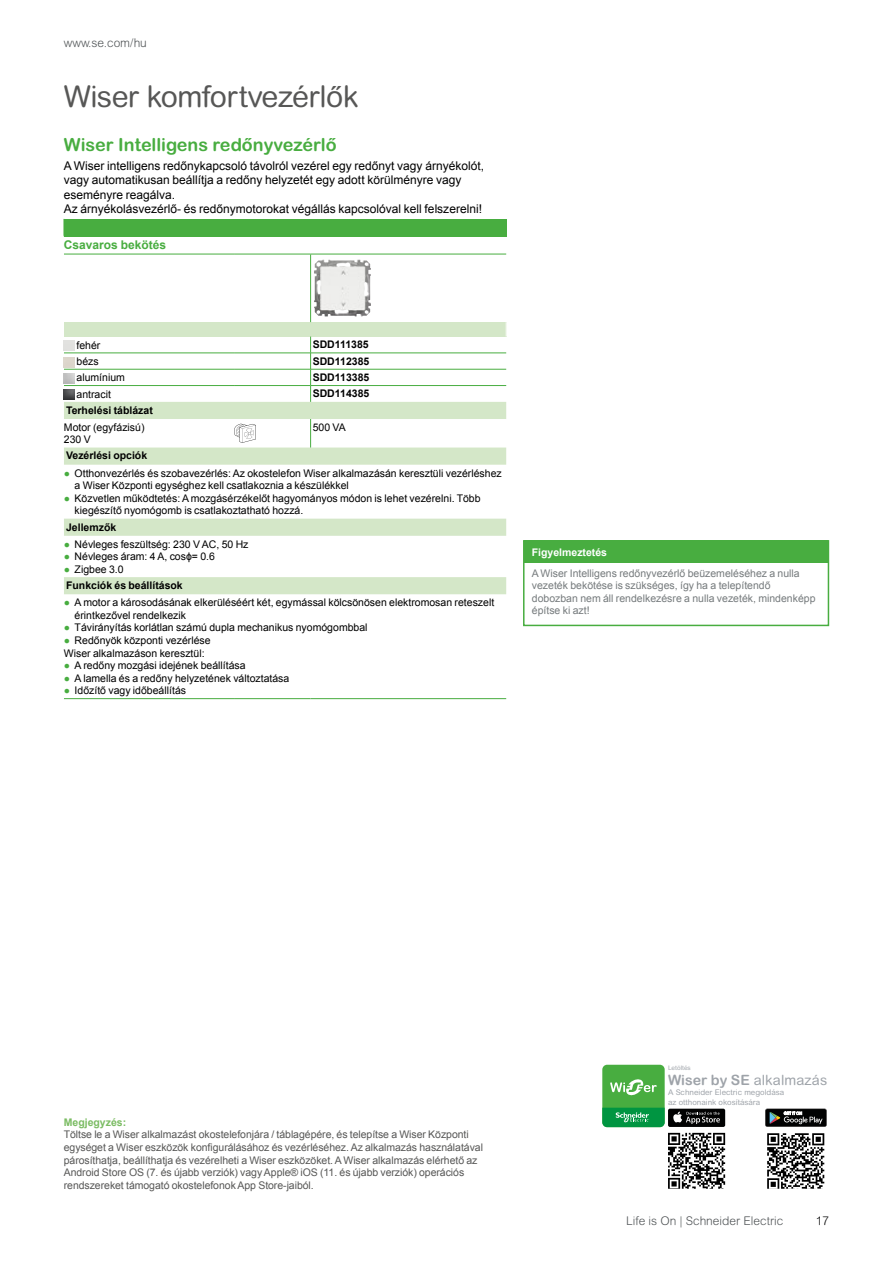
<style>
.page{position:relative;width:893px;height:1263px;background:#fff}
.page>*{position:absolute;margin:0;border:0;box-sizing:border-box;transform-origin:0 0}
.t1{font:30px "Arial Rounded MT Pro";letter-spacing:-.02em;color:#575756}
.t2{font:700 18px "Arial Rounded MT Pro";color:#48ad40}
.t3{font:14.1px "Arial Rounded MT Pro";letter-spacing:.01em;color:#9ea3a9}
.t4{font:12px/14.4px "Arial";color:#000}
.t5{font:300 12px "Arial Rounded MT Pro";color:#505456}
.t6{font:700 12px "Arial";color:#48ad40}
.t7{font:300 12px "Arial Rounded MT Pro";color:#000}
.t8{font:10.5px/12.6px "Arial";color:#000}
.t9{font:10.5px/12.6px "Arial";letter-spacing:-.005em;color:#575756}
.t10{font:10.5px/12.6px "Arial";color:#767b7d}
.t11{font:700 10.5px/16.2px "Arial";color:#000}
.t12{font:700 10.5px "Arial";color:#fff}
.t13{font:700 10.5px "Arial";color:#7bbc63}
.t14{font:7.8px/9.4px "Arial Rounded MT Pro";color:#9ea3a9}
.t15{font:6.3px "Arial Rounded MT Pro";color:#9ea3a9}
.s1{color:#48ad40}
.s2{font-weight:400;color:#48ad40}
.s3{font-weight:400}
.s4{font-family:"Arial Rounded MT Bold"}
</style>
<div class="page">
<div style="left:64px;top:219px;width:442px;height:17px;background:#48ad40"></div>
<div style="left:64px;top:322px;width:442px;height:15px;background:#d4e7c8"></div>
<svg style="left:64px;top:402px;width:442px;height:192px"></svg>
<svg style="left:506px;top:322px;width:1px;height:15px"></svg>
<hr style="left:311px;top:353px;width:195px;height:1px;background:#48ad40">
<hr style="left:311px;top:369px;width:195px;height:1px;background:#48ad40">
<hr style="left:311px;top:385px;width:195px;height:1px;background:#48ad40">
<hr style="left:64px;top:698px;width:170px;height:1px;background:#48ad40">
<hr style="left:234px;top:698px;width:77px;height:1px;background:#48ad40">
<hr style="left:311px;top:698px;width:195px;height:1px;background:#48ad40">
<hr style="left:311px;top:254px;width:195px;height:1px;background:#48ad40">
<hr style="left:64px;top:254px;width:170px;height:1px;background:#48ad40">
<hr style="left:234px;top:254px;width:77px;height:1px;background:#48ad40">
<hr style="left:310px;top:254px;width:1px;height:68px;background:#48ad40">
<hr style="left:64px;top:236px;width:170px;height:1px;background:#48ad40">
<hr style="left:234px;top:236px;width:77px;height:1px;background:#48ad40">
<hr style="left:311px;top:236px;width:195px;height:1px;background:#48ad40">
<hr style="left:64px;top:353px;width:170px;height:1px;background:#48ad40">
<hr style="left:234px;top:353px;width:77px;height:1px;background:#48ad40">
<hr style="left:64px;top:369px;width:170px;height:1px;background:#48ad40">
<hr style="left:234px;top:369px;width:77px;height:1px;background:#48ad40">
<hr style="left:64px;top:385px;width:170px;height:1px;background:#48ad40">
<hr style="left:234px;top:385px;width:77px;height:1px;background:#48ad40">
<svg style="left:310px;top:337px;width:1px;height:65px"></svg>
<svg style="left:310px;top:419px;width:1px;height:28px"></svg>
<img style="left:314px;top:259px;width:41px;height:58px">
<svg style="left:64px;top:341px;width:10px;height:10px"></svg>
<svg style="left:64px;top:357px;width:10px;height:10px"></svg>
<svg style="left:64px;top:373px;width:10px;height:10px"></svg>
<svg style="left:64px;top:390px;width:10px;height:10px"></svg>
<svg style="left:234px;top:424px;width:22px;height:19px"></svg>
<div style="left:523px;top:540px;width:306px;height:86px;border:2px solid #48ad40"></div>
<div style="left:524px;top:541px;width:304px;height:22px;background:#48ad40"></div>
<div style="left:668px;top:1109px;width:57px;height:18px;background:#010202;border-radius:2px"></div>
<svg style="left:673px;top:1111px;width:47px;height:13px"></svg>
<svg style="left:765px;top:1109px;width:62px;height:18px"></svg>
<div style="left:602px;top:1065px;width:63px;height:62px;background:#48ad40;border-radius:5px"></div>
<svg style="left:602px;top:1108px;width:63px;height:19px"></svg>
<svg style="left:610px;top:1079px;width:47px;height:17px"></svg>
<svg style="left:767px;top:1133px;width:57px;height:56px"></svg>
<svg style="left:668px;top:1133px;width:57px;height:56px"></svg>
<p class="t5" style="left:64px;top:36px;width:85px">www.se.com/hu</p>
<h1 class="t1" style="left:64px;top:79px;width:296px">Wiser komfortvezérlők</h1>
<h2 class="t2" style="left:64px;top:134px;width:274px">Wiser Intelligens redőnyvezérlő</h2>
<p class="t4" style="left:64px;top:158px;width:422px">A Wiser intelligens redőnykapcsoló távolról vezérel egy redőnyt vagy árnyékolót, vagy automatikusan beállítja a redőny helyzetét egy adott körülményre vagy eseményre reagálva.<br>Az árnyékolásvezérlő- és redőnymotorokat végállás kapcsolóval kell felszerelni!</p>
<p class="t6" style="left:64px;top:237px;width:104px">Csavaros bekötés</p>
<p class="t8" style="left:76px;top:339px;width:25px">fehér</p>
<p class="t11" style="left:313px;top:337px;width:58px">SDD111385</p>
<p class="t8" style="left:76px;top:355px;width:24px">bézs</p>
<p class="t11" style="left:313px;top:353px;width:58px">SDD112385</p>
<p class="t8" style="left:76px;top:371px;width:50px">alumínium</p>
<p class="t11" style="left:313px;top:370px;width:58px">SDD113385</p>
<p class="t8" style="left:76px;top:388px;width:36px">antracit</p>
<p class="t11" style="left:313px;top:386px;width:58px">SDD114385</p>
<p class="t11" style="left:66px;top:402px;width:88px">Terhelési táblázat</p>
<p class="t8" style="left:64px;top:421px;width:82px;line-height:12px">Motor (egyfázisú)<br>230 V</p>
<p class="t8" style="left:313px;top:421px;width:35px">500 VA</p>
<p class="t11" style="left:66px;top:448px;width:83px">Vezérlési opciók</p>
<p class="t8" style="left:75px;top:467px;width:429px;text-indent:-11px"><span class="s1">●</span> Otthonvezérlés és szobavezérlés: Az okostelefon Wiser alkalmazásán keresztüli vezérléshez a Wiser Központi egységhez kell csatlakoznia a készülékkel</p>
<p class="t8" style="left:75px;top:492px;width:408px;text-indent:-11px"><span class="s1">●</span> Közvetlen működtetés: A mozgásérzékelőt hagyományos módon is lehet vezérelni. Több kiegészítő nyomógomb is csatlakoztatható hozzá.</p>
<p class="t11" style="left:66px;top:519px;width:52px">Jellemzők</p>
<p class="t8" style="left:64px;top:538px;width:186px"><span class="s1">●</span> Névleges feszültség: 230 V AC, 50 Hz</p>
<p class="t8" style="left:64px;top:550px;width:153px"><span class="s1">●</span> Névleges áram: 4 A, cosϕ= 0.6</p>
<p class="t11" style="left:64px;top:561px;width:120px"><span class="s2">●</span> <span class="s3">Zigbee 3.0<br></span>Funkciók és beállítások</p>
<p class="t8" style="left:75px;top:596px;width:421px;text-indent:-11px"><span class="s1">●</span> A motor a károsodásának elkerüléséért két, egymással kölcsönösen elektromosan reteszelt érintkezővel rendelkezik</p>
<p class="t8" style="left:64px;top:621px;width:305px"><span class="s1">●</span> Távirányítás korlátlan számú dupla mechanikus nyomógombbal</p>
<p class="t8" style="left:64px;top:634px;width:148px"><span class="s1">●</span> Redőnyök központi vezérlése<br>Wiser alkalmazáson keresztül:</p>
<p class="t8" style="left:64px;top:659px;width:183px"><span class="s1">●</span> A redőny mozgási idejének beállítása</p>
<p class="t8" style="left:64px;top:672px;width:227px"><span class="s1">●</span> A lamella és a redőny helyzetének változtatása</p>
<p class="t8" style="left:64px;top:684px;width:124px"><span class="s1">●</span> Időzítő vagy időbeállítás</p>
<p class="t12" style="left:532px;top:545px;width:77px">Figyelmeztetés</p>
<p class="t10" style="left:532px;top:567px;width:285px">A Wiser Intelligens redőnyvezérlő beüzemeléséhez a nulla vezeték bekötése is szükséges, így ha a telepítendő dobozban nem áll rendelkezésre a nulla vezeték, mindenképp építse ki azt!</p>
<p class="t13" style="left:64px;top:1115px;width:64px">Megjegyzés:</p>
<p class="t9" style="left:64px;top:1128px;width:421px">Töltse le a Wiser alkalmazást okostelefonjára / táblagépére, és telepítse a Wiser Központi egységet a Wiser eszközök konfigurálásához és vezérléséhez. Az alkalmazás használatával párosíthatja, beállíthatja és vezérelheti a Wiser eszközöket. A Wiser alkalmazás elérhető az Android Store OS (7. és újabb verziók) vagy Apple® iOS (11. és újabb verziók) operációs rendszereket támogató okostelefonok App Store-jaiból.</p>
<p class="t15" style="left:668px;top:1064px;width:24px">Letöltés</p>
<p class="t14" style="left:668px;top:1088px;width:118px">A Schneider Electric megoldása az otthonaink okosítására</p>
<h3 class="t3" style="left:668px;top:1071px;width:161px"><span class="s4">Wiser by SE</span> alkalmazás</h3>
<p class="t5" style="left:626px;top:1214px;width:159px">Life is On | Schneider Electric</p>
<p class="t7" style="left:816px;top:1214px;width:15px">17</p>
</div>
